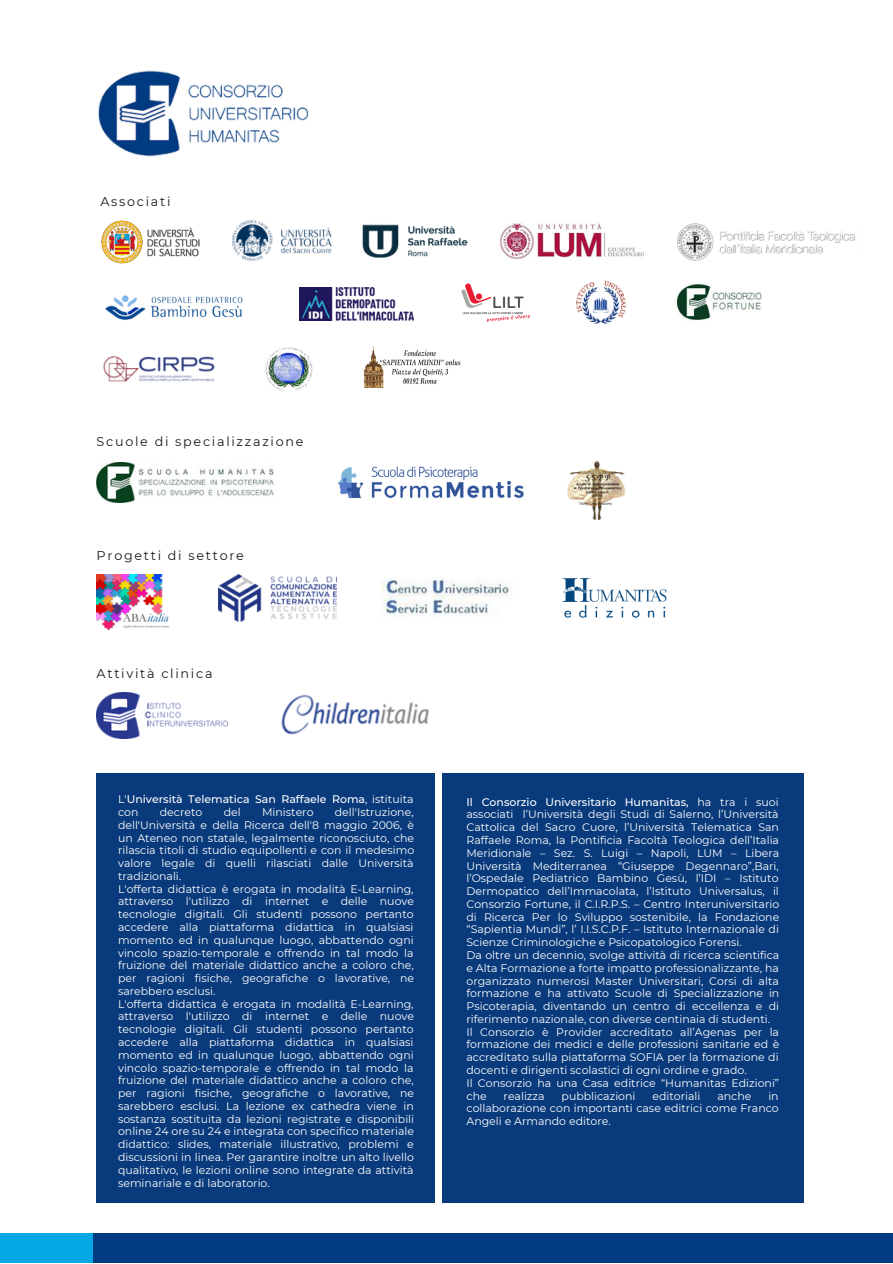
<style>
.page{position:relative;width:893px;height:1264px;background:#fff}
.page>*{position:absolute;margin:0;border:0;box-sizing:border-box;transform-origin:0 0}
.t1{font:12.75px "Montserrat";letter-spacing:.135em;color:#1b1718}
.t2{font:10.95px/12.8px "Montserrat";color:#fff;text-align:justify}
.t3{font:500 10.95px/12.8px "Montserrat";color:#fff}
.s1{font-weight:400}
.s2{font-weight:500}
</style>
<div class="page">
<div style="left:53px;top:1233px;width:839px;height:29px;background:#013a81"></div>
<div style="left:0;top:1232px;width:93px;height:30px;background:#04a8e5"></div>
<img style="left:98px;top:70px;width:211px;height:87px">
<img style="left:97px;top:462px;width:177px;height:40px">
<img style="left:567px;top:460px;width:59px;height:59px">
<img style="left:338px;top:466px;width:186px;height:33px">
<img style="left:97px;top:574px;width:72px;height:56px">
<img style="left:219px;top:574px;width:118px;height:47px">
<img style="left:381px;top:577px;width:130px;height:39px">
<img style="left:562px;top:578px;width:105px;height:40px">
<img style="left:97px;top:692px;width:130px;height:46px">
<img style="left:281px;top:694px;width:148px;height:41px">
<div style="left:97px;top:772px;width:337px;height:430px;background:#093a7c"></div>
<div style="left:442px;top:772px;width:361px;height:430px;background:#093a7c"></div>
<img style="left:299px;top:287px;width:115px;height:34px">
<img style="left:233px;top:220px;width:99px;height:41px">
<img style="left:363px;top:224px;width:104px;height:33px">
<img style="left:105px;top:295px;width:138px;height:25px">
<img style="left:101px;top:220px;width:99px;height:43px">
<img style="left:499px;top:223px;width:144px;height:36px">
<img style="left:677px;top:223px;width:179px;height:37px">
<img style="left:103px;top:356px;width:112px;height:26px">
<img style="left:265px;top:347px;width:48px;height:44px">
<img style="left:576px;top:280px;width:50px;height:44px">
<img style="left:363px;top:346px;width:98px;height:42px">
<img style="left:461px;top:283px;width:69px;height:39px">
<img style="left:676px;top:283px;width:86px;height:37px">
<p class="t1" style="left:100px;top:194px;width:72px">Associati</p>
<p class="t1" style="left:97px;top:433px;width:208px">Scuole di specializzazione</p>
<p class="t1" style="left:97px;top:547px;width:149px">Progetti di settore</p>
<p class="t1" style="left:97px;top:665px;width:117px">Attività clinica</p>
<p class="t3" style="left:118px;top:793px;width:297px"><span class="s1">L'</span>Università Telematica San Raffaele Roma<span class="s1">, istituita con</span></p>
<p class="t2" style="left:118px;top:805px;width:298px;text-indent:217px">dell'Istruzione, dell'Università e della Ricerca dell'8 maggio 2006, è un Ateneo non statale, legalmente riconosciuto, che rilascia titoli di studio equipollenti e con il medesimo valore legale di quelli rilasciati dalle Università tradizionali.</p>
<p class="t2" style="left:118px;top:882px;width:297px">L'offerta didattica è erogata in modalità E-Learning, attraverso l'utilizzo di internet e delle nuove tecnologie digitali. Gli studenti possono pertanto accedere alla piattaforma didattica in qualsiasi momento ed in qualunque luogo, abbattendo ogni vincolo spazio-temporale e offrendo in tal modo la fruizione del materiale didattico anche a coloro che, per ragioni fisiche, geografiche o lavorative, ne sarebbero esclusi.</p>
<p class="t2" style="left:118px;top:997px;width:297px">L'offerta didattica è erogata in modalità E-Learning, attraverso l'utilizzo di internet e delle nuove tecnologie digitali. Gli studenti possono pertanto accedere alla piattaforma didattica in qualsiasi momento ed in qualunque luogo, abbattendo ogni vincolo spazio-temporale e offrendo in tal modo la fruizione del materiale didattico anche a coloro che, per ragioni fisiche, geografiche o lavorative, ne sarebbero esclusi. La lezione ex cathedra viene in sostanza sostituita da lezioni registrate e disponibili online 24 ore su 24 e integrata con specifico materiale didattico: slides, materiale illustrativo, problemi e discussioni in linea. Per garantire inoltre un alto livello qualitativo, le lezioni online sono integrate da attività seminariale e di laboratorio.</p>
<p class="t2" style="left:160px;top:805px;width:44px">decreto</p>
<p class="t2" style="left:224px;top:805px;width:18px">del</p>
<p class="t2" style="left:262px;top:805px;width:53px">Ministero</p>
<p class="t2" style="left:466px;top:795px;width:314px"><span class="s2">Il Consorzio Universitario Humanitas,</span> ha tra i suoi associati l’Università degli Studi di Salerno, l’Università Cattolica del Sacro Cuore, l’Università Telematica San Raffaele Roma, la Pontificia Facoltà Teologica dell’Italia Meridionale – Sez. S. Luigi – Napoli, LUM – Libera Università Mediterranea “Giuseppe Degennaro”,Bari, l’Ospedale Pediatrico Bambino Gesù, l’IDI – Istituto Dermopatico dell’Immacolata, l’Istituto Universalus, il Consorzio Fortune, il C.I.R.P.S. – Centro Interuniversitario di Ricerca Per lo Sviluppo sostenibile, la Fondazione “Sapientia Mundi”, l’ I.I.S.C.P.F. – Istituto Internazionale di Scienze Criminologiche e Psicopatologico Forensi.</p>
<p class="t2" style="left:466px;top:948px;width:314px">Da oltre un decennio, svolge attività di ricerca scientifica e Alta Formazione a forte impatto professionalizzante, ha organizzato numerosi Master Universitari, Corsi di alta formazione e ha attivato Scuole di Specializzazione in Psicoterapia, diventando un centro di eccellenza e di riferimento nazionale, con diverse centinaia di studenti.</p>
<p class="t2" style="left:466px;top:1025px;width:314px">Il Consorzio è Provider accreditato all’Agenas per la formazione dei medici e delle professioni sanitarie ed è accreditato sulla piattaforma SOFIA per la formazione di docenti e dirigenti scolastici di ogni ordine e grado.</p>
<p class="t2" style="left:466px;top:1076px;width:314px">Il Consorzio ha una Casa editrice “Humanitas Edizioni” che</p>
<p class="t2" style="left:466px;top:1089px;width:314px;text-indent:302px">in collaborazione con importanti case editrici come Franco Angeli e Armando editore.</p>
<p class="t2" style="left:503px;top:1089px;width:42px">realizza</p>
<p class="t2" style="left:561px;top:1089px;width:75px">pubblicazioni</p>
<p class="t2" style="left:652px;top:1089px;width:49px">editoriali</p>
<p class="t2" style="left:717px;top:1089px;width:36px">anche</p>
</div>
